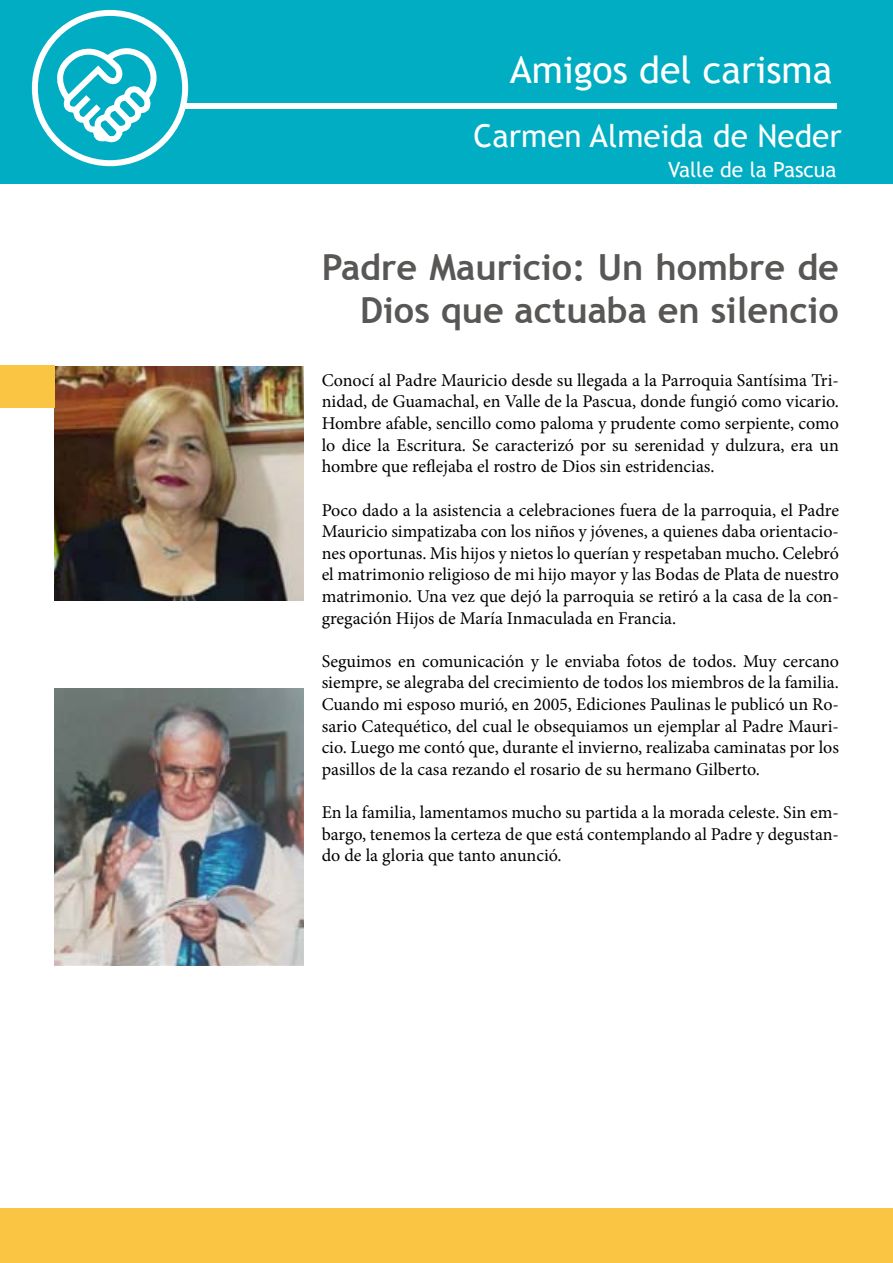
<style>
.page{position:relative;width:893px;height:1263px;background:#fff}
.page>*{position:absolute;margin:0;border:0;box-sizing:border-box;transform-origin:0 0}
.t1{font:37.5px "Trebuchet MS";color:#fff}
.t2{font:700 36px/43.2px "Trebuchet MS";color:#585756;text-align:right}
.t3{font:31.5px "Trebuchet MS";color:#fff}
.t4{font:21px "Trebuchet MS";color:#fff}
.t5{font:18px/21.6px "Minion Pro";color:#000;text-align:justify}
</style>
<div class="page">
<div style="left:0;top:0;width:893px;height:184px;background:#00adc2"></div>
<svg style="left:49px;top:42px;width:115px;height:324px"></svg>
<div style="left:185px;top:103px;width:652px;height:6px;background:#fff"></div>
<div style="left:32px;top:10px;width:156px;height:156px;border:6px solid #fff;border-radius:50%"></div>
<div style="left:0;top:1209px;width:893px;height:54px;background:#f9c542"></div>
<img style="left:54px;top:366px;width:250px;height:234px">
<div style="left:0;top:366px;width:54px;height:42px;background:#f9c542"></div>
<img style="left:54px;top:689px;width:250px;height:276px">
<h1 class="t1" style="left:510px;top:47px;width:324px">Amigos del carisma</h1>
<h3 class="t3" style="left:474px;top:118px;width:370px">Carmen Almeida de Neder</h3>
<p class="t4" style="left:668px;top:157px;width:170px">Valle de la Pascua</p>
<h2 class="t2" style="left:322px;top:245px;width:519px">Padre Mauricio: Un hombre de<br>Dios que actuaba en silencio</h2>
<p class="t5" style="left:322px;top:369px;width:519px">Conocí al Padre Mauricio desde su llegada a la Parroquia Santísima Tri&shy;nidad, de Guamachal, en Valle de la Pascua, donde fungió como vicario.<br>Hombre afable, sencillo como paloma y prudente como serpiente, como lo dice la Escritura. Se caracterizó por su serenidad y dulzura, era un hombre que reflejaba el rostro de Dios sin estridencias.</p>
<p class="t5" style="left:322px;top:499px;width:519px">Poco dado a la asistencia a celebraciones fuera de la parroquia, el Padre Mauricio simpatizaba con los niños y jóvenes, a quienes daba orientacio&shy;nes oportunas. Mis hijos y nietos lo querían y respetaban mucho. Celebró el matrimonio religioso de mi hijo mayor y las Bodas de Plata de nuestro matrimonio. Una vez que dejó la parroquia se retiró a la casa de la con&shy;gregación Hijos de María Inmaculada en Francia.</p>
<p class="t5" style="left:322px;top:650px;width:519px">Seguimos en comunicación y le enviaba fotos de todos. Muy cercano siempre, se alegraba del crecimiento de todos los miembros de la familia.<br>Cuando mi esposo murió, en 2005, Ediciones Paulinas le publicó un Ro&shy;sario Catequético, del cual le obsequiamos un ejemplar al Padre Mauri&shy;cio. Luego me contó que, durante el invierno, realizaba caminatas por los pasillos de la casa rezando el rosario de su hermano Gilberto.</p>
<p class="t5" style="left:322px;top:801px;width:519px">En la familia, lamentamos mucho su partida a la morada celeste. Sin em&shy;bargo, tenemos la certeza de que está contemplando al Padre y degustan&shy;do de la gloria que tanto anunció.</p>
</div>
